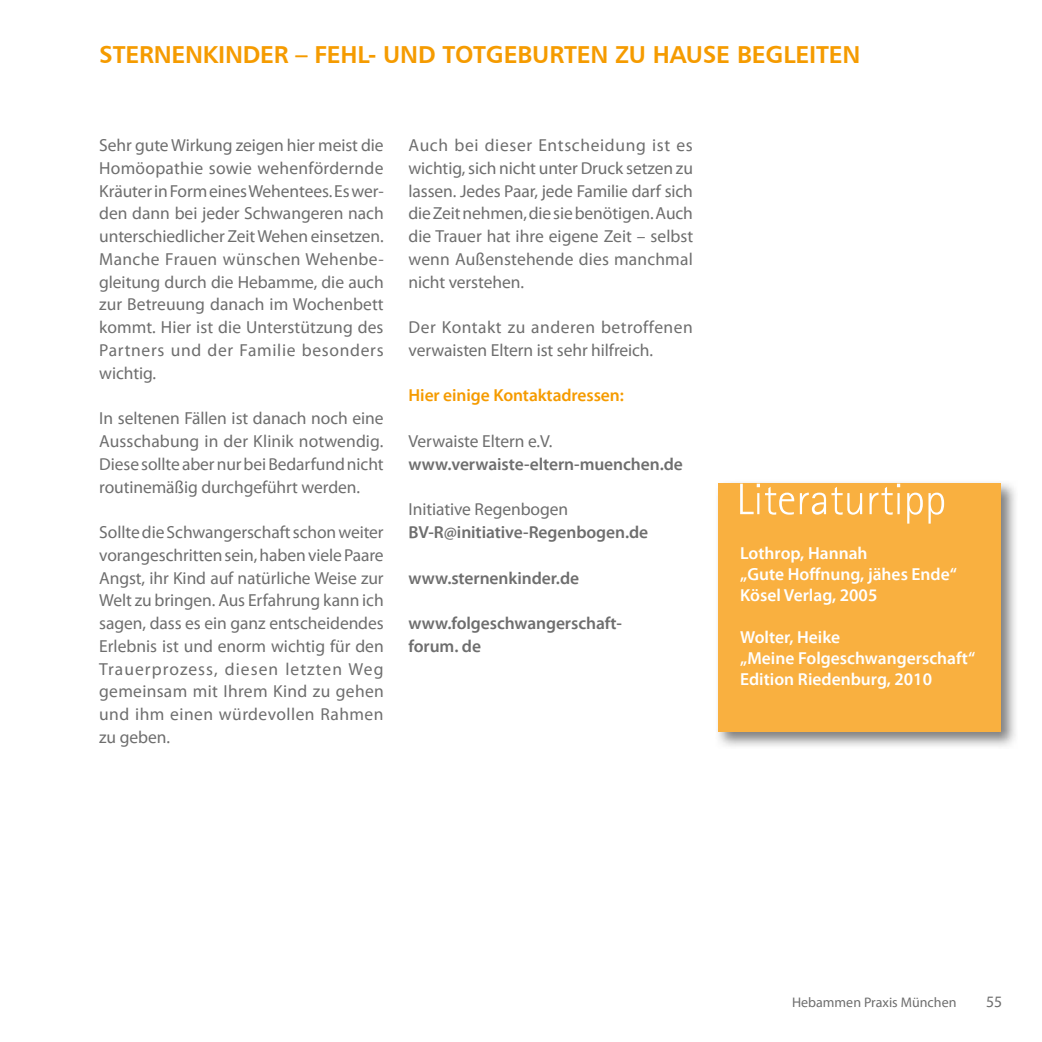
<style>
.page{position:relative;width:1042px;height:1042px;background:#fff}
.page>*{position:absolute;margin:0;border:0;box-sizing:border-box;transform-origin:0 0}
.t1{font:24.5px "Humanist 777 BT Bold B";letter-spacing:-.01em;color:#f59b00}
.t2{font:17.5px/22.8px "Myriad Pro";color:#6e6e6e;text-align:justify}
.t3{font:600 17.5px/21px "Myriad Pro";color:#fff}
.t4{font:600 17.5px/22.8px "Myriad Pro";letter-spacing:-.005em;color:#6e6e6e}
.t5{font:600 17.5px "Myriad Pro";letter-spacing:-.005em;color:#f59b00}
.t6{font:15.75px "Myriad Pro";color:#6e6e6e}
.t7{font:14px "Myriad Pro";color:#6e6e6e}
.s1{font-family:"Calibri"}
</style>
<div class="page">
<img style="left:717px;top:483px;width:299px;height:264px">
<div style="left:718px;top:484px;width:282px;height:248px;background:#f9b040"></div>
<svg style="left:740px;top:484px;width:204px;height:39px"></svg>
<h1 class="t1" style="left:99px;top:39px;width:763px">STERNENKINDER <span class="s1">–</span> FEHL- UND TOTGEBURTEN ZU HAUSE BEGLEITEN</h1>
<p class="t2" style="left:99px;top:134px;width:286px">Sehr gute Wirkung zeigen hier meist die Homöopathie sowie wehenfördernde Kräuter in Form eines Wehentees. Es wer&shy;den dann bei jeder Schwangeren nach unterschiedlicher Zeit Wehen einsetzen.<br>Manche Frauen wünschen Wehenbe&shy;gleitung durch die Hebamme, die auch zur Betreuung danach im Wochenbett kommt. Hier ist die Unterstützung des Partners und der Familie besonders wichtig.</p>
<p class="t2" style="left:99px;top:407px;width:286px">In seltenen Fällen ist danach noch eine Ausschabung in der Klinik notwendig.<br>Diese sollte aber nur bei Bedarfund nicht routinemäßig durchgeführt werden.</p>
<p class="t2" style="left:99px;top:520px;width:286px">Sollte die Schwangerschaft schon weiter vorangeschritten sein, haben viele Paare Angst, ihr Kind auf natürliche Weise zur Welt zu bringen. Aus Erfahrung kann ich sagen, dass es ein ganz entscheidendes Erlebnis ist und enorm wichtig für den Trauerprozess, diesen letzten Weg gemeinsam mit Ihrem Kind zu gehen und ihm einen würdevollen Rahmen zu geben.</p>
<p class="t2" style="left:408px;top:134px;width:286px">Auch bei dieser Entscheidung ist es wichtig, sich nicht unter Druck setzen zu lassen. Jedes Paar, jede Familie darf sich die Zeit nehmen, die sie benötigen. Auch die Trauer hat ihre eigene Zeit – selbst wenn Außenstehende dies manchmal nicht verstehen.</p>
<p class="t2" style="left:408px;top:316px;width:286px">Der Kontakt zu anderen betroffenen verwaisten Eltern ist sehr hilfreich.</p>
<p class="t5" style="left:408px;top:384px;width:217px">Hier einige Kontaktadressen:</p>
<p class="t2" style="left:408px;top:429px;width:145px">Verwaiste Eltern e.V.</p>
<p class="t4" style="left:408px;top:452px;width:276px">www.verwaiste-eltern-muenchen.de</p>
<p class="t2" style="left:408px;top:498px;width:161px">Initiative Regenbogen</p>
<p class="t4" style="left:408px;top:520px;width:241px">BV-R@initiative-Regenbogen.de</p>
<p class="t4" style="left:408px;top:566px;width:172px">www.sternenkinder.de</p>
<p class="t4" style="left:408px;top:611px;width:215px">www.folgeschwangerschaft&shy;forum. de</p>
<p class="t3" style="left:740px;top:542px;width:218px">Lothrop, Hannah<br>„Gute Hoffnung, jähes Ende“<br>Kösel Verlag, 2005</p>
<p class="t3" style="left:740px;top:626px;width:237px">Wolter, Heike<br>„Meine Folgeschwangerschaft“<br>Edition Riedenburg, 2010</p>
<p class="t7" style="left:792px;top:993px;width:166px">Hebammen Praxis München</p>
<p class="t6" style="left:986px;top:991px;width:18px">55</p>
</div>
